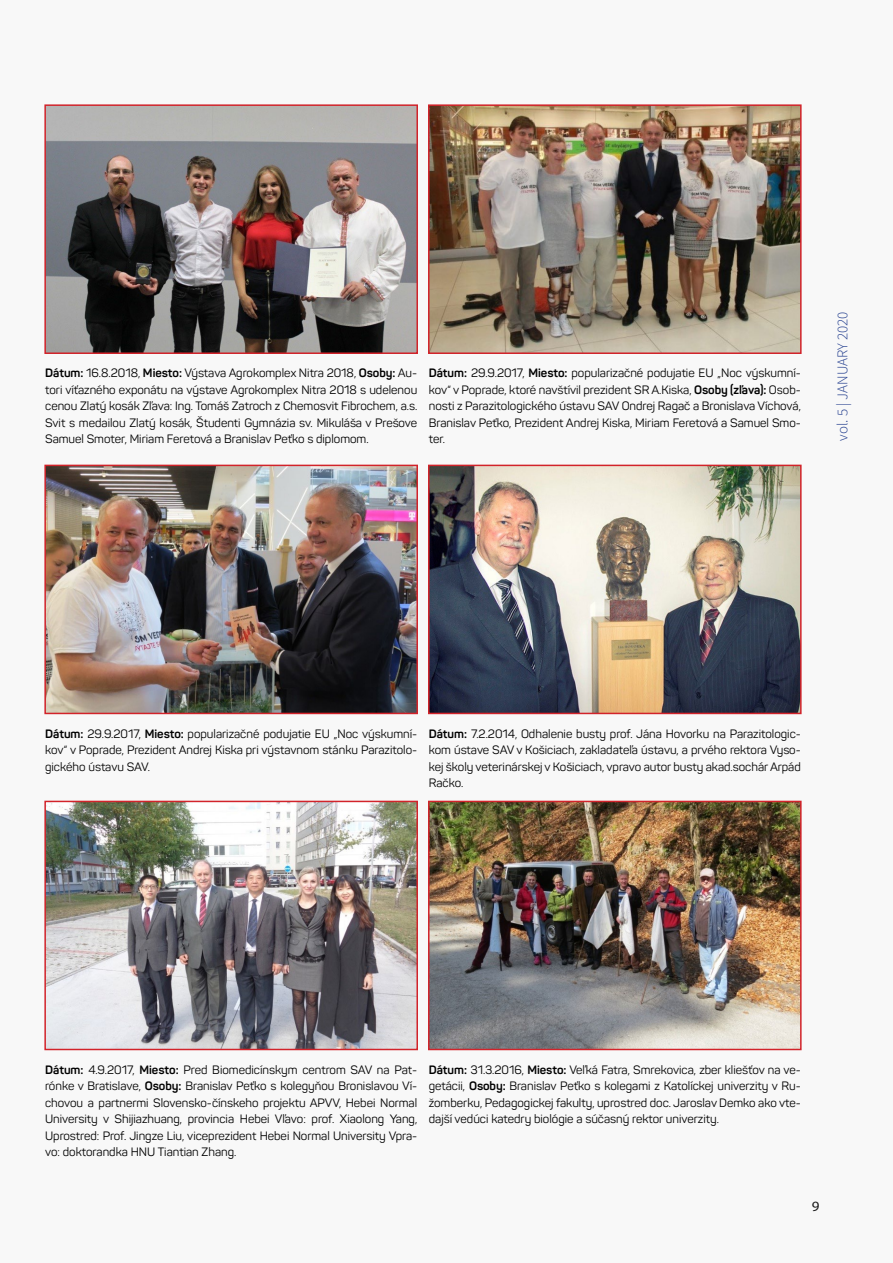
<style>
.page{position:relative;width:893px;height:1263px;background:#f8f8f8}
.page>*{position:absolute;margin:0;border:0;box-sizing:border-box;transform-origin:0 0}
.t1{font:300 15px "Source Sans Pro";color:#25408f}
.t2{font:14.25px "Myriad Pro";color:#1b1b1b;scale:1.05 1}
.t3{font:12px/16.5px "Panton";color:#000;text-align:justify}
.s1{font-weight:700}
</style>
<div class="page">
<img style="left:47px;top:107px;width:368px;height:244px">
<div style="left:44px;top:104px;width:374px;height:250px;border:2px solid #d2232a"></div>
<img style="left:47px;top:468px;width:368px;height:243px">
<div style="left:44px;top:465px;width:374px;height:249px;border:2px solid #d2232a"></div>
<img style="left:47px;top:804px;width:368px;height:243px">
<div style="left:44px;top:801px;width:374px;height:249px;border:2px solid #d2232a"></div>
<img style="left:431px;top:107px;width:368px;height:244px">
<div style="left:428px;top:104px;width:374px;height:250px;border:2px solid #d2232a"></div>
<img style="left:431px;top:468px;width:368px;height:243px">
<div style="left:428px;top:465px;width:374px;height:249px;border:2px solid #d2232a"></div>
<img style="left:431px;top:804px;width:368px;height:243px">
<div style="left:428px;top:801px;width:374px;height:249px;border:2px solid #d2232a"></div>
<p class="t3" style="left:45px;top:365px;width:374px"><span class="s1">Dátum:</span> 16.8.2018, <span class="s1">Miesto:</span> Výstava Agrokomplex Nitra 2018, <span class="s1">Osoby:</span> Au&shy;tori víťazného exponátu na výstave Agrokomplex Nitra 2018 s udelenou cenou Zlatý kosák Zľava: Ing. Tomáš Zatroch z Chemosvit Fibrochem, a.s.<br>Svit s medailou Zlatý kosák, Študenti Gymnázia sv. Mikuláša v Prešove Samuel Smoter, Miriam Feretová a Branislav Peťko s diplomom.</p>
<p class="t3" style="left:429px;top:365px;width:374px"><span class="s1">Dátum:</span> 29.9.2017, <span class="s1">Miesto:</span> popularizačné podujatie EU „Noc výskumní&shy;kov“ v Poprade, ktoré navštívil prezident SR A.Kiska, <span class="s1">Osoby (zľava):</span> Osob&shy;nosti z Parazitologického ústavu SAV Ondrej Ragač a Bronislava Víchová, Branislav Peťko, Prezident Andrej Kiska, Miriam Feretová a Samuel Smo&shy;ter.</p>
<p class="t1" style="left:833px;top:441px;width:131px;rotate:-90deg">vol. 5 | JANUARY 2020</p>
<p class="t3" style="left:45px;top:725px;width:374px"><span class="s1">Dátum:</span> 29.9.2017, <span class="s1">Miesto:</span> popularizačné podujatie EU „Noc výskumní&shy;kov“ v Poprade, Prezident Andrej Kiska pri výstavnom stánku Parazitolo&shy;gického ústavu SAV.</p>
<p class="t3" style="left:429px;top:725px;width:374px"><span class="s1">Dátum:</span> 7.2.2014, Odhalenie busty prof. Jána Hovorku na Parazitologic&shy;kom ústave SAV v Košiciach, zakladateľa ústavu, a prvého rektora Vyso&shy;kej školy veterinárskej v Košiciach, vpravo autor busty akad.sochár Arpád Račko.</p>
<p class="t3" style="left:45px;top:1061px;width:374px"><span class="s1">Dátum:</span> 4.9.2017, <span class="s1">Miesto:</span> Pred Biomedicínskym centrom SAV na Pat&shy;rónke v Bratislave, <span class="s1">Osoby:</span> Branislav Peťko s kolegyňou Bronislavou Ví&shy;chovou a partnermi Slovensko-čínskeho projektu APVV, Hebei Normal University v Shijiazhuang, provincia Hebei Vľavo: prof. Xiaolong Yang, Uprostred: Prof. Jingze Liu, viceprezident Hebei Normal University Vpra&shy;vo: doktorandka HNU Tiantian Zhang.</p>
<p class="t3" style="left:429px;top:1061px;width:374px"><span class="s1">Dátum:</span> 31.3.2016, <span class="s1">Miesto:</span> Veľká Fatra, Smrekovica, zber kliešťov na ve&shy;getácii, <span class="s1">Osoby:</span> Branislav Peťko s kolegami z Katolíckej univerzity v Ru&shy;žomberku, Pedagogickej fakulty, uprostred doc. Jaroslav Demko ako vte&shy;dajší vedúci katedry biológie a súčasný rektor univerzity.</p>
<p class="t2" style="left:812px;top:1197px;width:9px">9</p>
</div>
